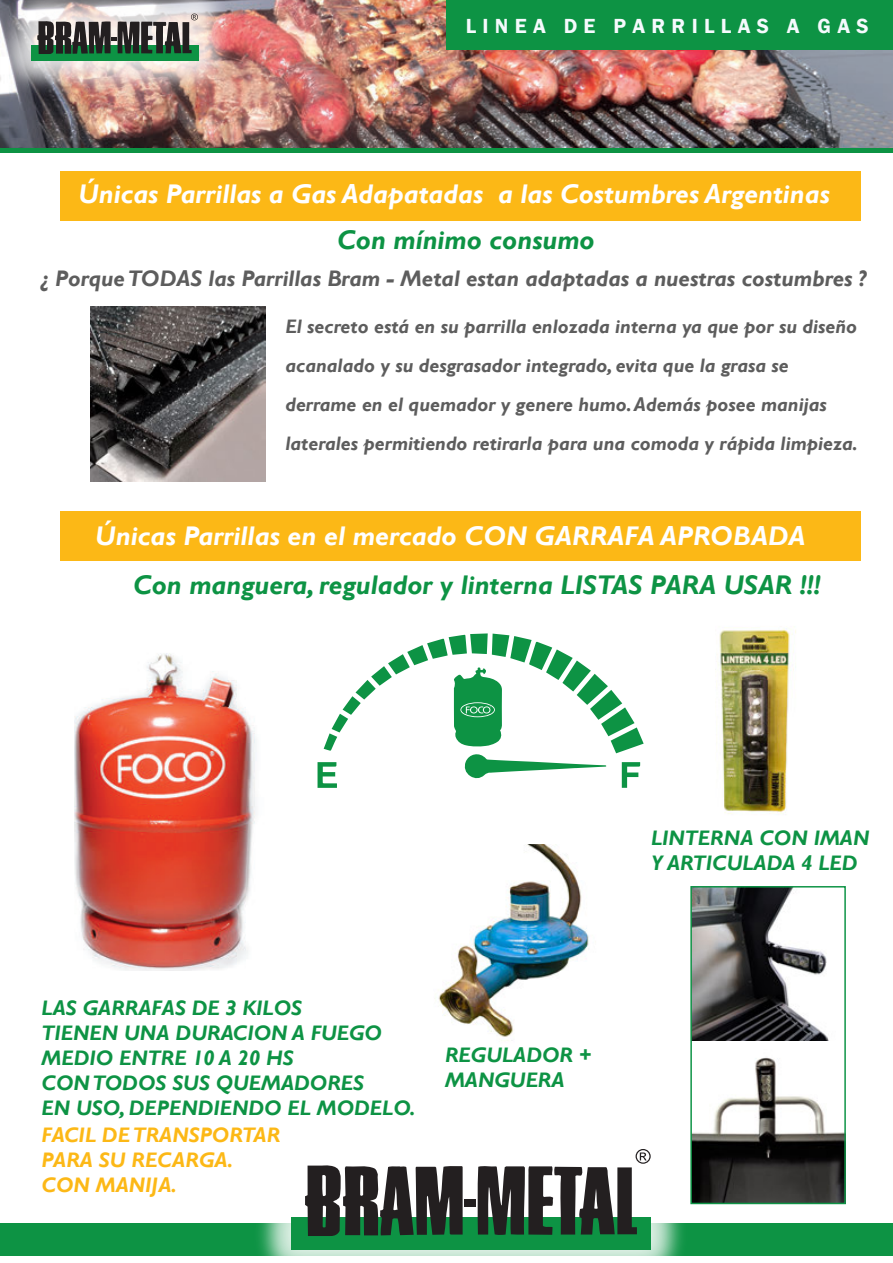
<style>
.page{position:relative;width:893px;height:1263px;background:#fff}
.page>*{position:absolute;margin:0;border:0;box-sizing:border-box;transform-origin:0 0}
.t1{font:italic 700 27px "Gill Sans";color:#fff}
.t2{font:italic 700 27px "Gill Sans";color:#0d9344}
.t3{font:italic 700 22.5px "Gill Sans";color:#5d5d5d}
.t4{font:italic 700 21px/25.2px "Gill Sans";color:#0d9344}
.t5{font:italic 700 21px/25.2px "Gill Sans";color:#fcb816}
.t6{font:600 21px "Franklin Gothic";letter-spacing:.3em;color:#f5fafd}
.t7{font:italic 700 19.5px/39px "Gill Sans";color:#5d5d5d}
</style>
<div class="page">
<div style="left:61px;top:171px;width:800px;height:50px;background:#fcb816"></div>
<img style="left:0;top:0;width:893px;height:148px">
<hr style="left:0;top:148px;width:893px;height:4px;background:#0d9344">
<div style="left:61px;top:511px;width:800px;height:50px;background:#fcb816"></div>
<div style="left:0;top:1223px;width:893px;height:32px;background:#0d9344"></div>
<img style="left:249px;top:1204px;width:445px;height:52px">
<img style="left:269px;top:1199px;width:405px;height:57px">
<div style="left:291px;top:1217px;width:360px;height:32px;background:#0d9344"></div>
<svg style="left:305px;top:1165px;width:158px;height:71px"></svg>
<div style="left:464px;top:1200px;width:12px;height:7px;background:#231f20"></div>
<svg style="left:477px;top:1149px;width:174px;height:86px"></svg>
<img style="left:438px;top:844px;width:151px;height:197px">
<img style="left:718px;top:626px;width:78px;height:188px">
<img style="left:75px;top:653px;width:181px;height:318px">
<div style="left:446px;top:0;width:447px;height:49px;background:#0d9344"></div>
<img style="left:0;top:0;width:240px;height:103px">
<img style="left:9px;top:0;width:212px;height:83px">
<div style="left:31px;top:45px;width:167px;height:15px;background:#0d9344"></div>
<svg style="left:37px;top:14px;width:161px;height:40px;background:#6c716a"></svg>
<img style="left:91px;top:307px;width:175px;height:175px">
<svg style="left:318px;top:633px;width:326px;height:155px"></svg>
<img style="left:693px;top:889px;width:136px;height:152px">
<img style="left:693px;top:1057px;width:150px;height:144px">
<div style="left:690px;top:886px;width:156px;height:318px;border:2px solid #0f9447"></div>
<p class="t6" style="left:466px;top:13px;width:404px">LINEA DE PARRILLAS A GAS</p>
<h1 class="t1" style="left:79px;top:178px;width:753px">Únicas Parrillas a Gas Adapatadas a las Costumbres Argentinas</h1>
<h1 class="t2" style="left:337px;top:224px;width:259px">Con mínimo consumo</h1>
<p class="t3" style="left:42px;top:265px;width:826px">¿ Porque TODAS las Parrillas Bram - Metal estan adaptadas a nuestras costumbres ?</p>
<p class="t7" style="left:285px;top:307px;width:574px">El secreto está en su parrilla enlozada interna ya que por su diseño acanalado y su desgrasador integrado, evita que la grasa se derrame en el quemador y genere humo. Además posee manijas laterales permitiendo retirarla para una comoda y rápida limpieza.</p>
<h1 class="t1" style="left:95px;top:520px;width:712px">Únicas Parrillas en el mercado CON GARRAFA APROBADA</h1>
<h1 class="t2" style="left:133px;top:569px;width:689px">Con manguera, regulador y linterna LISTAS PARA USAR !!!</h1>
<p class="t4" style="left:42px;top:995px;width:375px">LAS GARRAFAS DE 3 KILOS<br>TIENEN UNA DURACION A FUEGO<br>MEDIO ENTRE 10 A 20 HS<br>CON TODOS SUS QUEMADORES<br>EN USO, DEPENDIENDO EL MODELO.</p>
<p class="t5" style="left:42px;top:1122px;width:240px">FACIL DE TRANSPORTAR<br>PARA SU RECARGA.<br>CON MANIJA.</p>
<p class="t4" style="left:445px;top:1043px;width:148px">REGULADOR +<br>MANGUERA</p>
<p class="t4" style="left:651px;top:825px;width:220px">LINTERNA CON IMAN<br>Y ARTICULADA 4 LED</p>
</div>
